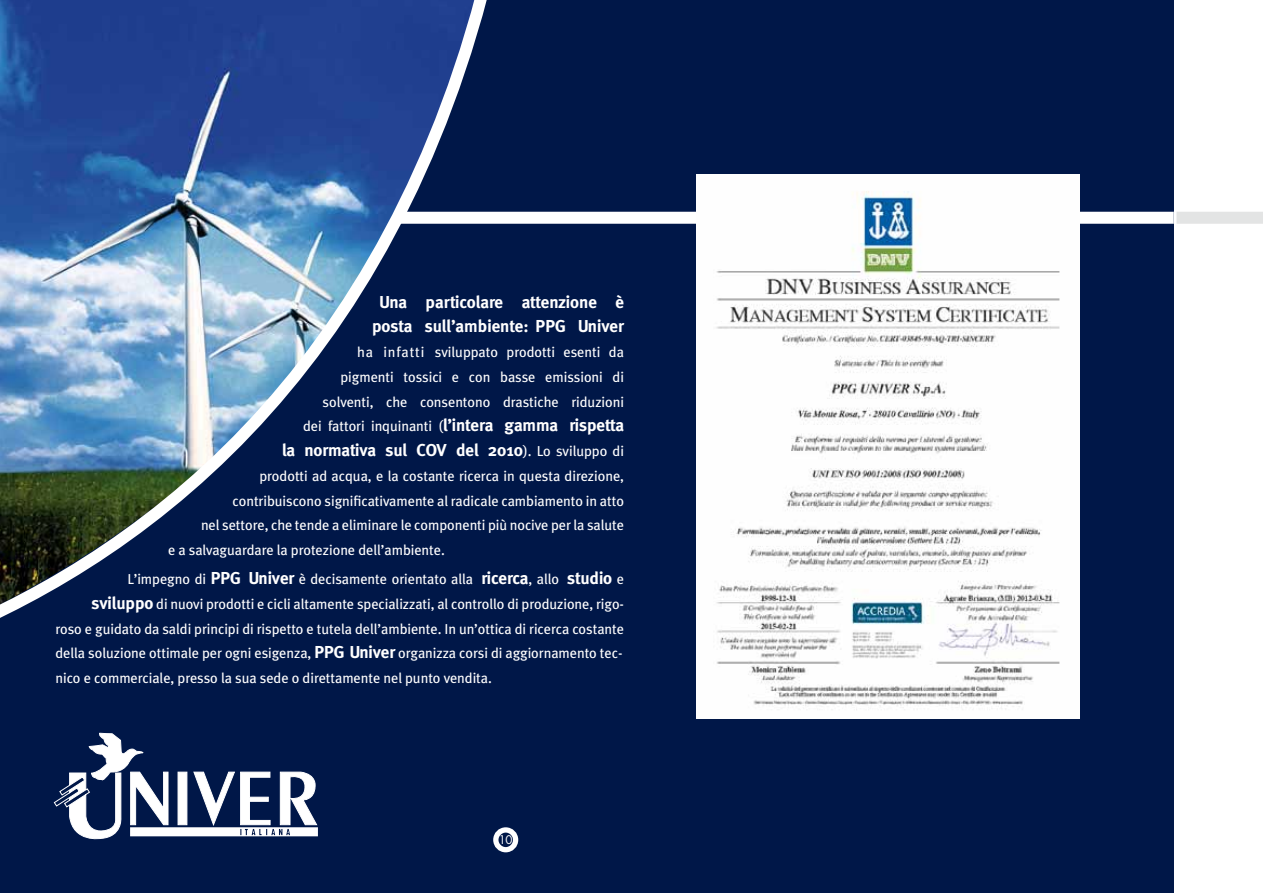
<style>
.page{position:relative;width:1263px;height:893px;background:#fff}
.page>*{position:absolute;margin:0;border:0;box-sizing:border-box;transform-origin:0 0}
.t1{font:700 17.25px/24.8px "Meta";color:#fff;text-align:center}
.t2{font:14.4px/24.8px "Meta Plus";letter-spacing:-.005em;color:#fff;text-align:right}
.t3{font:11.55px "Futura";color:#fff}
.s1{font-family:"Meta";font-weight:700;font-size:17.25px}
.s2{font-family:"Meta Plus";font-weight:400;font-size:14.4px}
</style>
<div class="page">
<div style="left:0;top:0;width:1174px;height:893px;background:#001748"></div>
<svg style="left:0;top:0;width:582px;height:618px"></svg>
<div style="left:400px;top:212px;width:774px;height:12px;background:#fff"></div>
<svg style="left:496px;top:830px;width:20px;height:20px"></svg>
<div style="left:493px;top:827px;width:25px;height:25px;border:5px solid #fff;border-radius:50%"></div>
<svg style="left:54px;top:733px;width:264px;height:107px"></svg>
<img style="left:696px;top:174px;width:384px;height:545px">
<div style="left:1176px;top:212px;width:87px;height:12px;background:#e3e4e4"></div>
<p class="t1" style="left:372px;top:289px;width:254px">Una particolare attenzione è posta sull’ambiente: PPG Univer</p>
<p class="t2" style="left:303px;top:340px;width:322px">ha infatti sviluppato prodotti esenti da pigmenti tossici e con basse emissioni di solventi, che consentono drastiche riduzioni dei fattori inquinanti (<span class="s1">l’intera gamma rispetta</span></p>
<p class="t1" style="left:282px;top:438px;width:344px">la normativa sul COV del 2010<span class="s2">). Lo sviluppo di</span></p>
<p class="t2" style="left:260px;top:463px;width:366px">prodotti ad acqua, e la costante ricerca in questa direzione,</p>
<p class="t2" style="left:233px;top:488px;width:393px">contribuiscono significativamente al radicale cambiamento in atto</p>
<p class="t2" style="left:201px;top:513px;width:425px">nel settore, che tende a eliminare le componenti più nocive per la salute</p>
<p class="t2" style="left:168px;top:538px;width:278px">e a salvaguardare la protezione dell’ambiente.</p>
<p class="t2" style="left:128px;top:567px;width:498px">L’impegno di <span class="s1">PPG Univer</span> è decisamente orientato alla <span class="s1">ricerca</span>, allo <span class="s1">studio</span> e</p>
<p class="t2" style="left:92px;top:591px;width:534px"><span class="s1">sviluppo</span> di nuovi prodotti e cicli altamente specializzati, al controllo di produzione, rigo-</p>
<p class="t2" style="left:55px;top:616px;width:570px">roso e guidato da saldi principi di rispetto e tutela dell’ambiente. In un’ottica di ricerca costante</p>
<p class="t2" style="left:55px;top:641px;width:568px">della soluzione ottimale per ogni esigenza, <span class="s1">PPG Univer</span> organizza corsi di aggiornamento tec-</p>
<p class="t2" style="left:55px;top:666px;width:438px">nico e commerciale, presso la sua sede o direttamente nel punto vendita.</p>
<p class="t3" style="left:499px;top:832px;width:15px">10</p>
</div>
